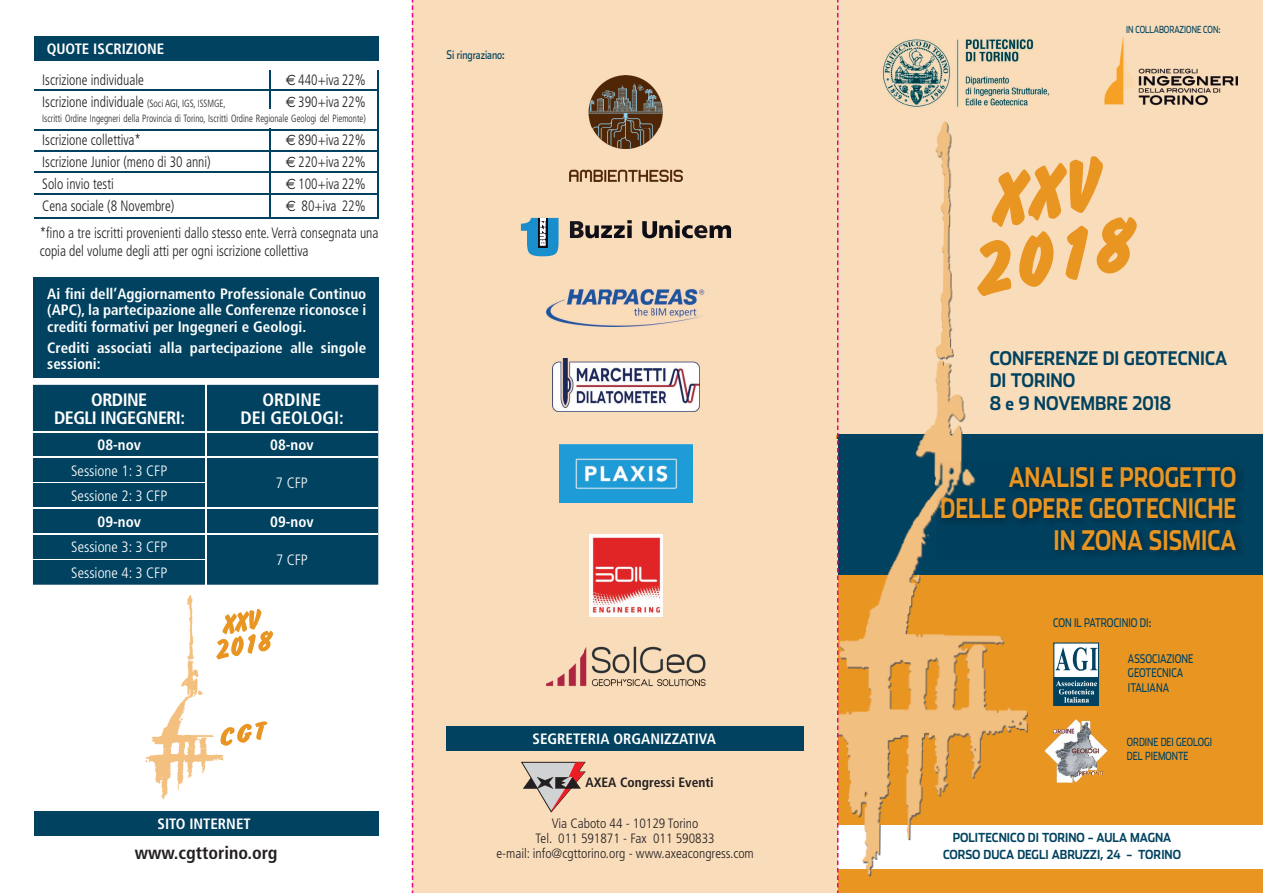
<style>
.page{position:relative;width:1263px;height:893px;background:#fff}
.page>*{position:absolute;margin:0;border:0;box-sizing:border-box;transform-origin:0 0}
.t1{font:79.95px/64.5px "Brush Hand";color:#e99522;text-align:center}
.t2{font:700 27px/31.5px "Stainless";color:#e99522;text-align:right;scale:.8 1}
.t3{font:700 18.75px/22.5px "Stainless";color:#004260;scale:.89 1}
.t4{font:700 condensed 18px/18px "Frutiger";letter-spacing:-.03em;color:#fff;text-align:center}
.t5{font:700 condensed 18px "Frutiger";color:#231f20}
.t6{font:700 condensed 18px/18px "Frutiger";color:#fff;text-align:center}
.t7{font:300 condensed 15px/26.5px "Frutiger";color:#231f20;scale:.9 1}
.t8{font:700 condensed 15px/16.5px "Frutiger";color:#fff;text-align:justify}
.t9{font:300 condensed 15px "Frutiger";color:#fff}
.t10{font:300 condensed 13.5px/15px "Frutiger";color:#231f20;text-align:center}
.t11{font:700 condensed 13.5px "Frutiger";color:#231f20}
.t12{font:700 12.45px/16.5px "Stainless";color:#004260;text-align:center;scale:.89 1}
.t13{font:12px/14.4px "Stainless";color:#004260;scale:.78 1}
.t14{font:11.25px/14.4px "Stainless";color:#004260;scale:.78 1}
.t15{font:300 condensed 10.5px "Frutiger";color:#231f20;scale:.86 1}
.t16{font:9.75px "Stainless";color:#004260;scale:.78 1}
.s1{font-family:"Euro Sans";font-weight:400;font-stretch:normal}
.s2{font-size:10.5px}
</style>
<div class="page">
<svg style="left:226px;top:721px;width:41px;height:25px"></svg>
<img style="left:145px;top:595px;width:79px;height:204px">
<img style="left:220px;top:729px;width:6px;height:17px">
<svg style="left:216px;top:609px;width:57px;height:50px"></svg>
<div style="left:412px;top:0;width:851px;height:893px;background:#f9dcb9"></div>
<div style="left:837px;top:436px;width:426px;height:457px;background:#e99522"></div>
<div style="left:834px;top:825px;width:429px;height:43px;background:#fff"></div>
<div style="left:838px;top:435px;width:425px;height:140px;background:#004260"></div>
<img style="left:836px;top:118px;width:213px;height:775px">
<svg style="left:1053px;top:642px;width:46px;height:64px;background:#7799a7"></svg>
<img style="left:1104px;top:36px;width:134px;height:70px">
<img style="left:1044px;top:719px;width:64px;height:64px">
<div style="left:34px;top:37px;width:344px;height:24px;background:#004260"></div>
<hr style="left:34px;top:89px;width:344px;height:2px;background:#004260">
<hr style="left:34px;top:129px;width:344px;height:1px;background:#004260">
<hr style="left:34px;top:150px;width:344px;height:2px;background:#004260">
<hr style="left:34px;top:172px;width:344px;height:1px;background:#004260">
<hr style="left:34px;top:193px;width:344px;height:2px;background:#004260">
<hr style="left:34px;top:217px;width:344px;height:2px;background:#004260">
<hr style="left:269px;top:128px;width:1px;height:90px;background:#004260">
<hr style="left:269px;top:70px;width:1px;height:38px;background:#004260">
<hr style="left:377px;top:70px;width:1px;height:147px;background:#004260">
<img style="left:882px;top:38px;width:168px;height:69px">
<img style="left:936px;top:461px;width:304px;height:99px">
<div style="left:757px;top:440px;width:81px;height:453px;background:#f9dcb9"></div>
<div style="left:446px;top:726px;width:358px;height:25px;background:#004260"></div>
<div style="left:34px;top:811px;width:344px;height:25px;background:#004260"></div>
<svg style="left:521px;top:762px;width:65px;height:51px"></svg>
<img style="left:547px;top:289px;width:158px;height:37px">
<div style="left:33px;top:385px;width:345px;height:200px;background:#004260"></div>
<hr style="left:206px;top:431px;width:172px;height:1px;background:#fff">
<hr style="left:206px;top:456px;width:172px;height:2px;background:#fff">
<hr style="left:206px;top:507px;width:172px;height:2px;background:#fff">
<hr style="left:206px;top:533px;width:172px;height:1px;background:#fff">
<hr style="left:205px;top:385px;width:1px;height:46px;background:#fff">
<hr style="left:33px;top:431px;width:173px;height:1px;background:#fff">
<hr style="left:33px;top:456px;width:173px;height:2px;background:#fff">
<hr style="left:33px;top:507px;width:173px;height:2px;background:#fff">
<hr style="left:33px;top:533px;width:173px;height:1px;background:#fff">
<svg style="left:205px;top:432px;width:1px;height:153px"></svg>
<hr style="left:33px;top:482px;width:172px;height:1px;background:#fff">
<hr style="left:33px;top:559px;width:172px;height:1px;background:#fff">
<div style="left:33px;top:277px;width:345px;height:101px;background:#004260"></div>
<img style="left:546px;top:646px;width:160px;height:41px">
<img style="left:569px;top:75px;width:113px;height:106px">
<img style="left:589px;top:534px;width:74px;height:82px">
<img style="left:552px;top:359px;width:148px;height:53px">
<svg style="left:570px;top:220px;width:62px;height:18px"></svg>
<svg style="left:642px;top:220px;width:89px;height:18px"></svg>
<svg style="left:521px;top:218px;width:37px;height:38px"></svg>
<img style="left:559px;top:444px;width:133px;height:58px">
<svg style="left:412px;top:0;width:1px;height:893px"></svg>
<svg style="left:837px;top:0;width:1px;height:893px"></svg>
<p class="t8" style="left:47px;top:40px;width:119px">QUOTE ISCRIZIONE</p>
<p class="t7" style="left:42px;top:67px;width:114px">Iscrizione individuale</p>
<p class="t7" style="left:286px;top:67px;width:90px"><span class="s1">€</span> 440+iva 22%</p>
<p class="t7" style="left:42px;top:89px;width:205px">Iscrizione individuale <span class="s2">(Soci AGI, IGS, ISSMGE,</span></p>
<p class="t7" style="left:286px;top:89px;width:90px"><span class="s1">€</span> 390+iva 22%</p>
<p class="t15" style="left:42px;top:113px;width:377px">Iscritti Ordine Ingegneri della Provincia di Torino, Iscritti Ordine Regionale Geologi del Piemonte)</p>
<p class="t7" style="left:42px;top:126px;width:111px">Iscrizione collettiva*</p>
<p class="t7" style="left:286px;top:126px;width:90px"><span class="s1">€</span> 890+iva 22%</p>
<p class="t7" style="left:42px;top:149px;width:189px">Iscrizione Junior (meno di 30 anni)</p>
<p class="t7" style="left:286px;top:149px;width:90px"><span class="s1">€</span> 220+iva 22%</p>
<p class="t7" style="left:42px;top:171px;width:81px">Solo invio testi</p>
<p class="t7" style="left:286px;top:171px;width:90px"><span class="s1">€</span> 100+iva 22%</p>
<p class="t7" style="left:42px;top:193px;width:148px">Cena sociale (8 Novembre)</p>
<p class="t7" style="left:40px;top:193px;width:378px;text-indent:246px"><span class="s1">€</span> 80+iva 22% *fino a tre iscritti provenienti dallo stesso ente. Verrà consegnata una</p>
<p class="t7" style="left:40px;top:238px;width:300px">copia del volume degli atti per ogni iscrizione collettiva</p>
<p class="t8" style="left:47px;top:285px;width:320px">Ai fini dell’Aggiornamento Professionale Continuo (APC), la partecipazione alle Conferenze riconosce i crediti formativi per Ingegneri e Geologi.</p>
<p class="t8" style="left:47px;top:339px;width:320px">Crediti associati alla partecipazione alle singole sessioni:</p>
<p class="t4" style="left:54px;top:391px;width:132px">ORDINE<br>DEGLI INGEGNERI:</p>
<p class="t6" style="left:241px;top:391px;width:105px">ORDINE<br>DEI GEOLOGI:</p>
<p class="t8" style="left:98px;top:437px;width:45px">08-nov</p>
<p class="t8" style="left:270px;top:437px;width:45px">08-nov</p>
<p class="t9" style="left:71px;top:462px;width:98px">Sessione 1: 3 CFP</p>
<p class="t9" style="left:276px;top:475px;width:33px">7 CFP</p>
<p class="t9" style="left:71px;top:487px;width:98px">Sessione 2: 3 CFP</p>
<p class="t8" style="left:98px;top:513px;width:45px">09-nov</p>
<p class="t8" style="left:270px;top:513px;width:45px">09-nov</p>
<p class="t9" style="left:71px;top:538px;width:98px">Sessione 3: 3 CFP</p>
<p class="t9" style="left:276px;top:551px;width:33px">7 CFP</p>
<p class="t9" style="left:71px;top:564px;width:98px">Sessione 4: 3 CFP</p>
<p class="t8" style="left:157px;top:816px;width:95px">SITO INTERNET</p>
<p class="t5" style="left:135px;top:842px;width:144px">www.cgttorino.org</p>
<p class="t13" style="left:446px;top:47px;width:76px">Si ringraziano:</p>
<p class="t8" style="left:532px;top:731px;width:185px">SEGRETERIA ORGANIZZATIVA</p>
<p class="t11" style="left:585px;top:775px;width:130px">AXEA Congressi Eventi</p>
<p class="t10" style="left:496px;top:816px;width:259px">Via Caboto 44 - 10129 Torino<br>Tel. 011 591871 - Fax 011 590833<br>e-mail: info@cgttorino.org - www.axeacongress.com</p>
<p class="t16" style="left:1126px;top:24px;width:123px">IN COLLABORAZIONE CON:</p>
<h1 class="t1" style="left:957px;top:184px;width:167px;rotate:-10deg">XXV<br>2018</h1>
<p class="t3" style="left:990px;top:346px;width:269px">CONFERENZE DI GEOTECNICA<br>DI TORINO<br>8 e 9 NOVEMBRE 2018</p>
<h2 class="t2" style="left:940px;top:460px;width:372px">ANALISI E PROGETTO<br>DELLE OPERE GEOTECNICHE<br>IN ZONA SISMICA</h2>
<p class="t13" style="left:1053px;top:615px;width:127px">CON IL PATROCINIO DI:</p>
<p class="t13" style="left:1128px;top:651px;width:85px">ASSOCIAZIONE<br>GEOTECNICA<br>ITALIANA</p>
<p class="t14" style="left:1127px;top:734px;width:111px">ORDINE DEI GEOLOGI<br>DEL PIEMONTE</p>
<p class="t12" style="left:943px;top:829px;width:269px">POLITECNICO DI TORINO – AULA MAGNA<br>CORSO DUCA DEGLI ABRUZZI, 24 – TORINO</p>
</div>
